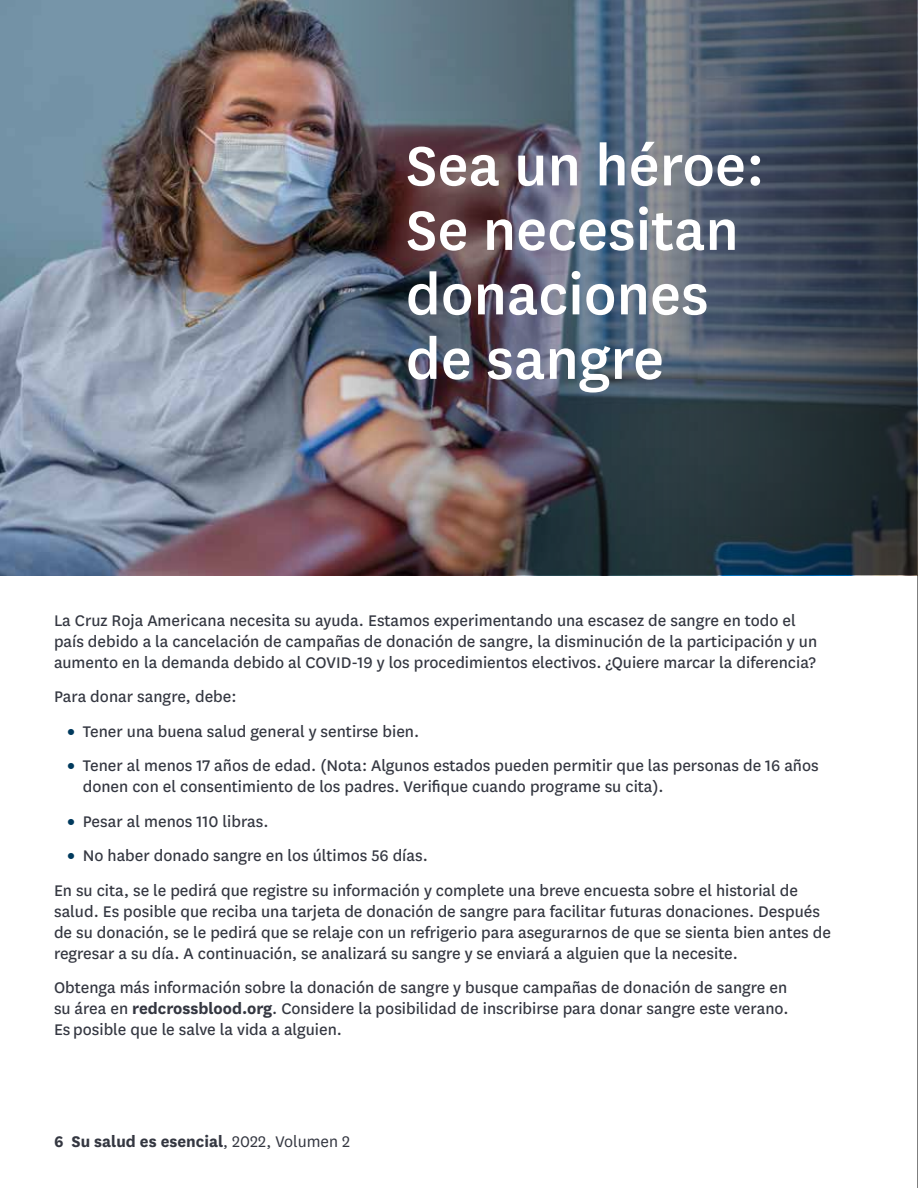
<style>
.page{position:relative;width:918px;height:1188px;background:#fff}
.page>*{position:absolute;margin:0;border:0;box-sizing:border-box;transform-origin:0 0}
.t1{font:500 64.5px/64.5px "National";color:#fff}
.t2{font:18px/21px "National";color:#343741}
.t3{font:700 18px "National";color:#343741}
.s1{font-weight:900;color:#003a5d}
.s2{font-weight:700}
.s3{font-weight:400}
</style>
<div class="page">
<img style="left:0;top:0;width:917px;height:576px">
<hr style="left:917px;top:0;width:1px;height:1188px;background:#000">
<img style="left:289px;top:0;width:628px;height:575px">
<h1 class="t1" style="left:406px;top:130px;width:360px">Sea un héroe:<br>Se necesitan donaciones de sangre</h1>
<p class="t2" style="left:54px;top:609px;width:765px">La Cruz Roja Americana necesita su ayuda. Estamos experimentando una escasez de sangre en todo el país debido a la cancelación de campañas de donación de sangre, la disminución de la participación y un aumento en la demanda debido al COVID-19 y los procedimientos electivos. ¿Quiere marcar la diferencia?</p>
<p class="t2" style="left:54px;top:685px;width:184px">Para donar sangre, debe:</p>
<p class="t2" style="left:68px;top:720px;width:353px"><span class="s1">•</span> Tener una buena salud general y sentirse bien.</p>
<p class="t2" style="left:83px;top:754px;width:738px;text-indent:-15px"><span class="s1">•</span> Tener al menos 17 años de edad. (Nota: Algunos estados pueden permitir que las personas de 16 años donen con el consentimiento de los padres. Verifique cuando programe su cita).</p>
<p class="t2" style="left:68px;top:810px;width:203px"><span class="s1">•</span> Pesar al menos 110 libras.</p>
<p class="t2" style="left:54px;top:838px;width:746px;line-height:34.5px;text-indent:14px"><span class="s1">•</span> No haber donado sangre en los últimos 56 días.<br>En su cita, se le pedirá que registre su información y complete una breve encuesta sobre el historial de</p>
<p class="t2" style="left:54px;top:900px;width:779px">salud. Es posible que reciba una tarjeta de donación de sangre para facilitar futuras donaciones. Después de su donación, se le pedirá que se relaje con un refrigerio para asegurarnos de que se sienta bien antes de regresar a su día. A continuación, se analizará su sangre y se enviará a alguien que la necesite.</p>
<p class="t2" style="left:54px;top:976px;width:736px;text-align:justify">Obtenga más información sobre la donación de sangre y busque campañas de donación de sangre en su área en <span class="s2">redcrossblood.org</span>. Considere la posibilidad de inscribirse para donar sangre este verano.<br>Es posible que le salve la vida a alguien.</p>
<p class="t3" style="left:54px;top:1129px;width:298px">6 Su salud es esencial<span class="s3">, 2022, Volumen 2</span></p>
</div>
